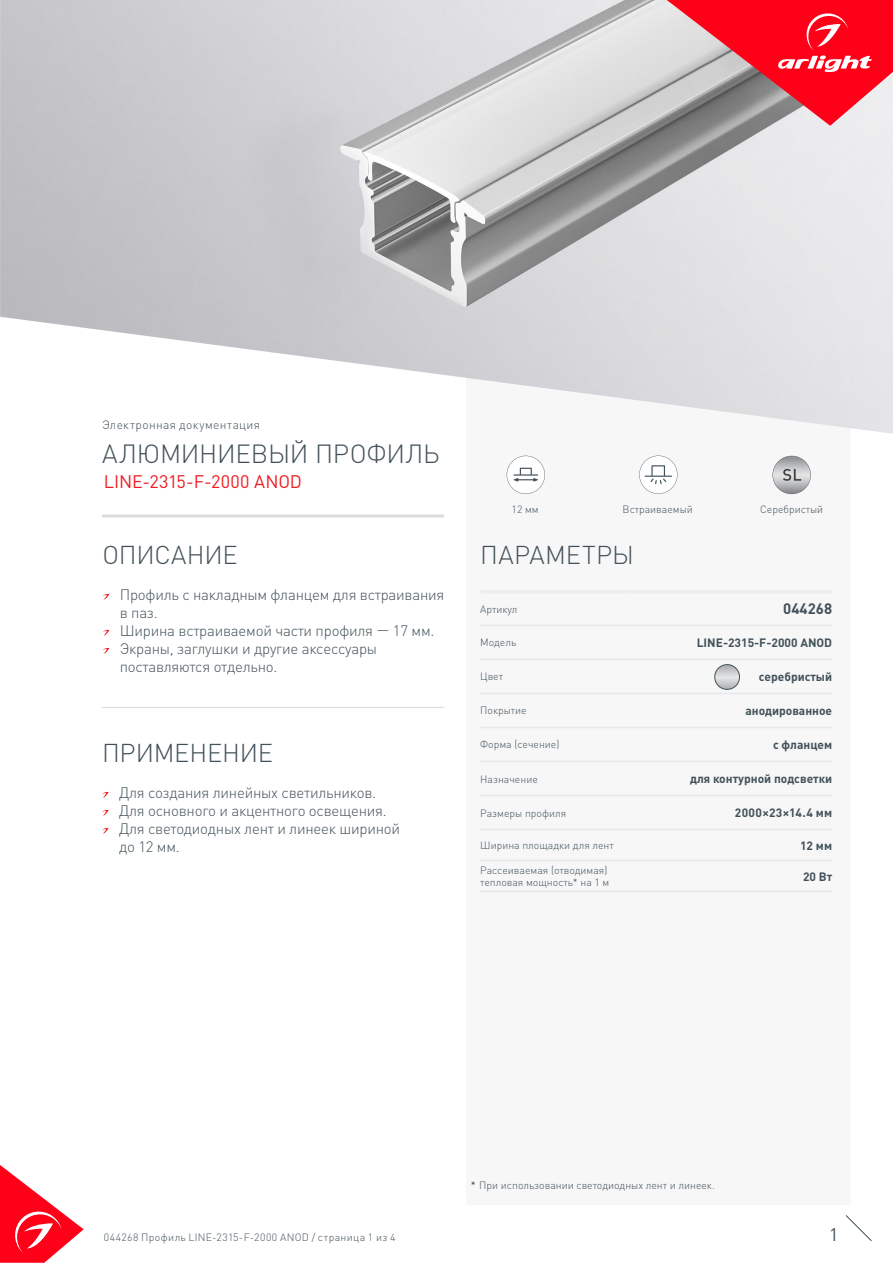
<style>
.page{position:relative;width:893px;height:1263px;background:#fff}
.page>*{position:absolute;margin:0;border:0;box-sizing:border-box;transform-origin:0 0}
.t1{font:300 25.95px "DIN Pro";letter-spacing:-.01em;color:#425159}
.t2{font:300 25.5px "DIN Pro";letter-spacing:-.005em;color:#425159}
.t3{font:300 25.5px "DIN Pro";letter-spacing:.015em;color:#425159}
.t4{font:18px "DIN Pro";color:#ee1d23}
.t5{font:18px "DIN Pro";color:#425159}
.t6{font:300 15px/18px "DIN Pro";letter-spacing:-.015em;color:#425159}
.t7{font:700 15px "DIN Pro";color:#425159}
.t8{font:700 12px "DIN Pro";color:#425159}
.t9{font:300 12px "DIN Pro";letter-spacing:.03em;color:#425159}
.t10{font:700 12px "DIN Pro";letter-spacing:.025em;color:#425159}
.t11{font:300 10.5px/12.6px "DIN Pro";color:#425159}
.t12{font:300 10.5px "DIN Pro";letter-spacing:.04em;color:#425159}
.s1{color:#231f20}
</style>
<div class="page">
<svg style="left:0;top:1165px;width:84px;height:98px"></svg>
<svg style="left:845px;top:1215px;width:27px;height:26px"></svg>
<div style="left:466px;top:250px;width:384px;height:954px;background:#f7f7f8"></div>
<img style="left:0;top:0;width:893px;height:434px">
<svg style="left:667px;top:0;width:226px;height:126px"></svg>
<svg style="left:507px;top:456px;width:38px;height:38px"></svg>
<hr style="left:102px;top:514px;width:342px;height:3px;background:#dcdddf">
<hr style="left:480px;top:590px;width:148px;height:4px;background:#eeeeef">
<hr style="left:628px;top:590px;width:204px;height:4px;background:#eeeeef">
<hr style="left:480px;top:625px;width:148px;height:1px;background:#e6e7e9">
<hr style="left:628px;top:625px;width:204px;height:1px;background:#e6e7e9">
<hr style="left:480px;top:659px;width:148px;height:1px;background:#e6e7e9">
<hr style="left:628px;top:659px;width:204px;height:1px;background:#e6e7e9">
<hr style="left:480px;top:693px;width:148px;height:1px;background:#e6e7e9">
<hr style="left:628px;top:693px;width:204px;height:1px;background:#e6e7e9">
<hr style="left:480px;top:727px;width:148px;height:1px;background:#e6e7e9">
<hr style="left:628px;top:727px;width:204px;height:1px;background:#e6e7e9">
<hr style="left:480px;top:761px;width:148px;height:1px;background:#e6e7e9">
<hr style="left:628px;top:761px;width:204px;height:1px;background:#e6e7e9">
<hr style="left:480px;top:795px;width:148px;height:1px;background:#e6e7e9">
<hr style="left:628px;top:795px;width:204px;height:1px;background:#e6e7e9">
<hr style="left:480px;top:829px;width:148px;height:1px;background:#e6e7e9">
<hr style="left:628px;top:829px;width:204px;height:1px;background:#e6e7e9">
<hr style="left:480px;top:860px;width:148px;height:1px;background:#e6e7e9">
<hr style="left:628px;top:860px;width:204px;height:1px;background:#e6e7e9">
<hr style="left:480px;top:891px;width:148px;height:1px;background:#e6e7e9">
<hr style="left:628px;top:891px;width:204px;height:1px;background:#e6e7e9">
<svg style="left:103px;top:594px;width:6px;height:6px"></svg>
<svg style="left:103px;top:630px;width:6px;height:6px"></svg>
<svg style="left:103px;top:648px;width:6px;height:6px"></svg>
<svg style="left:102px;top:792px;width:7px;height:6px"></svg>
<svg style="left:102px;top:810px;width:7px;height:6px"></svg>
<svg style="left:102px;top:828px;width:7px;height:6px"></svg>
<hr style="left:102px;top:707px;width:342px;height:1px;background:#dcdddf">
<svg style="left:639px;top:456px;width:38px;height:38px"></svg>
<svg style="left:773px;top:456px;width:38px;height:38px"></svg>
<svg style="left:715px;top:665px;width:24px;height:24px"></svg>
<div style="left:714px;top:664px;width:26px;height:26px;border:1px solid #425159;border-radius:50%"></div>
<p class="t9" style="left:102px;top:417px;width:160px">Электронная документация</p>
<p class="t1" style="left:102px;top:436px;width:339px">АЛЮМИНИЕВЫЙ ПРОФИЛЬ</p>
<p class="t4" style="left:104px;top:470px;width:200px">LINE-2315-F-2000 ANOD</p>
<p class="t2" style="left:102px;top:537px;width:137px">ОПИСАНИЕ</p>
<p class="t6" style="left:120px;top:584px;width:326px">Профиль с накладным фланцем для встраивания в паз.</p>
<p class="t6" style="left:120px;top:620px;width:316px">Ширина встраиваемой части профиля — 17 мм.</p>
<p class="t6" style="left:120px;top:638px;width:259px">Экраны, заглушки и другие аксессуары поставляются отдельно.</p>
<p class="t2" style="left:102px;top:735px;width:172px">ПРИМЕНЕНИЕ</p>
<p class="t6" style="left:119px;top:782px;width:259px">Для создания линейных светильников.</p>
<p class="t6" style="left:119px;top:800px;width:269px">Для основного и акцентного освещения.</p>
<p class="t6" style="left:119px;top:818px;width:283px">Для светодиодных лент и линеек шириной до 12 мм.</p>
<p class="t11" style="left:512px;top:502px;width:29px">12 мм</p>
<p class="t11" style="left:623px;top:502px;width:72px">Встраиваемый</p>
<p class="t3" style="left:480px;top:537px;width:155px">ПАРАМЕТРЫ</p>
<p class="t11" style="left:760px;top:502px;width:65px">Серебристый</p>
<p class="t11" style="left:480px;top:602px;width:39px">Артикул</p>
<p class="t7" style="left:783px;top:599px;width:50px">044268</p>
<p class="t11" style="left:480px;top:636px;width:38px">Модель</p>
<p class="t8" style="left:697px;top:634px;width:137px">LINE-2315-F-2000 ANOD</p>
<p class="t11" style="left:480px;top:670px;width:24px">Цвет</p>
<p class="t8" style="left:759px;top:668px;width:75px">серебристый</p>
<p class="t11" style="left:480px;top:704px;width:48px">Покрытие</p>
<p class="t8" style="left:745px;top:702px;width:88px">анодированное</p>
<p class="t11" style="left:480px;top:738px;width:81px">Форма (сечение)</p>
<p class="t8" style="left:773px;top:736px;width:61px">с фланцем</p>
<p class="t11" style="left:480px;top:772px;width:59px">Назначение</p>
<p class="t8" style="left:690px;top:770px;width:144px">для контурной подсветки</p>
<p class="t11" style="left:480px;top:806px;width:87px">Размеры профиля</p>
<p class="t10" style="left:735px;top:805px;width:99px">2000×23×14.4 мм</p>
<p class="t11" style="left:480px;top:838px;width:135px">Ширина площадки для лент</p>
<p class="t8" style="left:800px;top:837px;width:34px">12 мм</p>
<p class="t11" style="left:480px;top:863px;width:131px">Рассеиваемая (отводимая) тепловая мощность* на 1 м</p>
<p class="t8" style="left:803px;top:868px;width:31px">20 Вт</p>
<p class="t11" style="left:471px;top:1178px;width:246px"><span class="s1">*</span> При использовании светодиодных лент и линеек.</p>
<p class="t12" style="left:104px;top:1230px;width:293px">044268 Профиль LINE-2315-F-2000 ANOD / страница 1 из 4</p>
<p class="t5" style="left:829px;top:1222px;width:11px">1</p>
</div>
